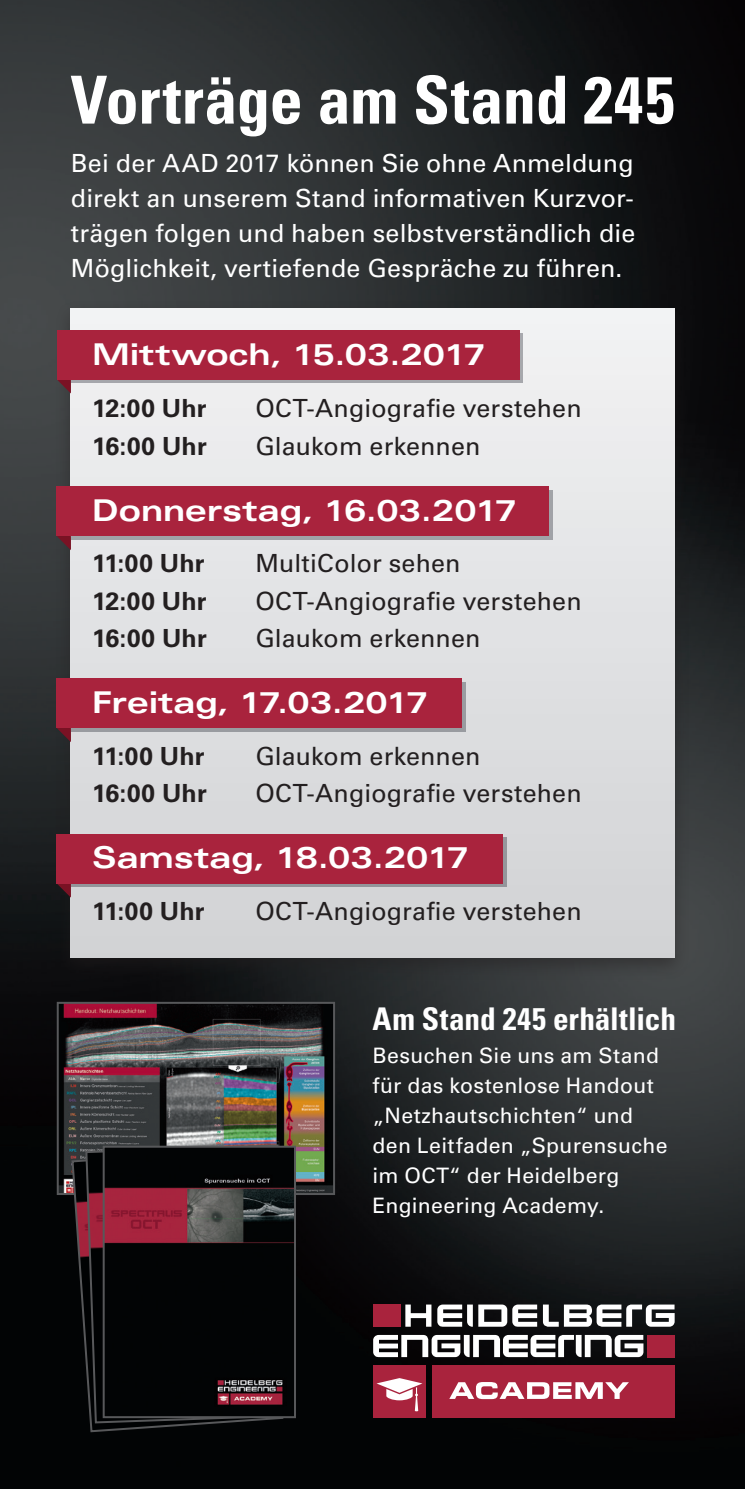
<style>
.page{position:relative;width:745px;height:1489px;background:#fff}
.page>*{position:absolute;margin:0;border:0;box-sizing:border-box;transform-origin:0 0}
.t1{font:700 condensed 66.25px "Univers LT";color:#fff}
.t2{font:700 condensed 31.25px "Univers LT";color:#fff}
.t3{font:700 expanded 30px "Univers LT";letter-spacing:-.005em;color:#fff}
.t4{font:25px/35px "Univers LT";letter-spacing:.005em;color:#fff;text-align:justify}
.t5{font:25px "Univers LT";letter-spacing:.005em;color:#231f20}
.t6{font:700 25px "Univers LT";letter-spacing:.005em;color:#231f20}
.t7{font:21.25px/30px "Univers LT";letter-spacing:.015em;color:#fff}
</style>
<div class="page">
<img style="left:0;top:0;width:744px;height:1488px">
<div style="left:55px;top:300px;width:634px;height:680px;background:#231f20;opacity:.5"></div>
<div style="left:71px;top:308px;width:602px;height:649px;background:linear-gradient(to bottom,#f2f2f4,#d1d2d4)"></div>
<svg style="left:57px;top:536px;width:14px;height:14px"></svg>
<div style="left:71px;top:490px;width:481px;height:49px;background:#a0a2a7"></div>
<div style="left:57px;top:486px;width:492px;height:50px;background:#a9233d"></div>
<svg style="left:57px;top:728px;width:14px;height:14px"></svg>
<div style="left:71px;top:682px;width:394px;height:49px;background:#999ba0"></div>
<div style="left:57px;top:678px;width:404px;height:50px;background:#a9233d"></div>
<svg style="left:57px;top:883px;width:14px;height:14px"></svg>
<svg style="left:71px;top:837px;width:435px;height:50px;background:#987883"></svg>
<div style="left:57px;top:833px;width:445px;height:50px;background:#a9233d"></div>
<svg style="left:57px;top:379px;width:14px;height:14px"></svg>
<svg style="left:71px;top:333px;width:451px;height:50px;background:#a6858f"></svg>
<div style="left:57px;top:330px;width:462px;height:49px;background:#a9233d"></div>
<img style="left:60px;top:1004px;width:272px;height:187px">
<div style="left:57px;top:1001px;width:278px;height:193px;border:2px solid #57585a"></div>
<svg style="left:70px;top:1145px;width:214px;height:288px;background:#161113"></svg>
<svg style="left:84px;top:1143px;width:205px;height:281px;background:#2f1f24"></svg>
<img style="left:106px;top:1148px;width:187px;height:266px">
<div style="left:103px;top:1145px;width:193px;height:272px;border:2px solid #57585a"></div>
<svg style="left:373px;top:1334px;width:270px;height:22px"></svg>
<svg style="left:478px;top:1304px;width:196px;height:22px"></svg>
<svg style="left:437px;top:1304px;width:35px;height:22px"></svg>
<svg style="left:405px;top:1304px;width:26px;height:22px"></svg>
<div style="left:646px;top:1334px;width:28px;height:22px;background:#a9233d"></div>
<div style="left:373px;top:1304px;width:27px;height:22px;background:#a9233d"></div>
<div style="left:431px;top:1365px;width:243px;height:52px;background:#a9233d"></div>
<svg style="left:450px;top:1382px;width:178px;height:16px"></svg>
<div style="left:373px;top:1365px;width:52px;height:52px;background:#a9233d"></div>
<svg style="left:376px;top:1378px;width:46px;height:33px"></svg>
<p class="t1" style="left:70px;top:59px;width:605px">Vorträge am Stand 245</p>
<p class="t4" style="left:71px;top:145px;width:565px">Bei der AAD 2017 können Sie ohne Anmeldung direkt an unserem Stand informativen Kurzvor&shy;trägen folgen und haben selbstverständlich die Möglichkeit, vertiefende Gespräche zu führen.</p>
<p class="t3" style="left:92px;top:338px;width:395px">Mittwoch, 15.03.2017</p>
<p class="t6" style="left:92px;top:393px;width:116px">12:00 Uhr</p>
<p class="t5" style="left:255px;top:393px;width:327px">OCT-Angiografie verstehen</p>
<p class="t6" style="left:92px;top:431px;width:116px">16:00 Uhr</p>
<p class="t5" style="left:255px;top:431px;width:226px">Glaukom erkennen</p>
<p class="t3" style="left:92px;top:493px;width:426px">Donnerstag, 16.03.2017</p>
<p class="t6" style="left:92px;top:548px;width:114px">11:00 Uhr</p>
<p class="t5" style="left:255px;top:548px;width:206px">MultiColor sehen</p>
<p class="t6" style="left:92px;top:586px;width:116px">12:00 Uhr</p>
<p class="t5" style="left:255px;top:586px;width:327px">OCT-Angiografie verstehen</p>
<p class="t6" style="left:92px;top:623px;width:116px">16:00 Uhr</p>
<p class="t5" style="left:255px;top:623px;width:226px">Glaukom erkennen</p>
<p class="t3" style="left:92px;top:685px;width:337px">Freitag, 17.03.2017</p>
<p class="t6" style="left:92px;top:741px;width:114px">11:00 Uhr</p>
<p class="t5" style="left:255px;top:741px;width:226px">Glaukom erkennen</p>
<p class="t6" style="left:92px;top:778px;width:116px">16:00 Uhr</p>
<p class="t5" style="left:255px;top:778px;width:327px">OCT-Angiografie verstehen</p>
<p class="t3" style="left:92px;top:840px;width:378px">Samstag, 18.03.2017</p>
<p class="t6" style="left:92px;top:896px;width:114px">11:00 Uhr</p>
<p class="t5" style="left:255px;top:896px;width:327px">OCT-Angiografie verstehen</p>
<p class="t2" style="left:372px;top:1000px;width:305px">Am Stand 245 erhältlich</p>
<p class="t7" style="left:372px;top:1040px;width:296px">Besuchen Sie uns am Stand für das kostenlose Handout „Netzhautschichten“ und den Leitfaden „Spurensuche im OCT“ der Heidelberg<br>Engineering Academy.</p>
</div>
